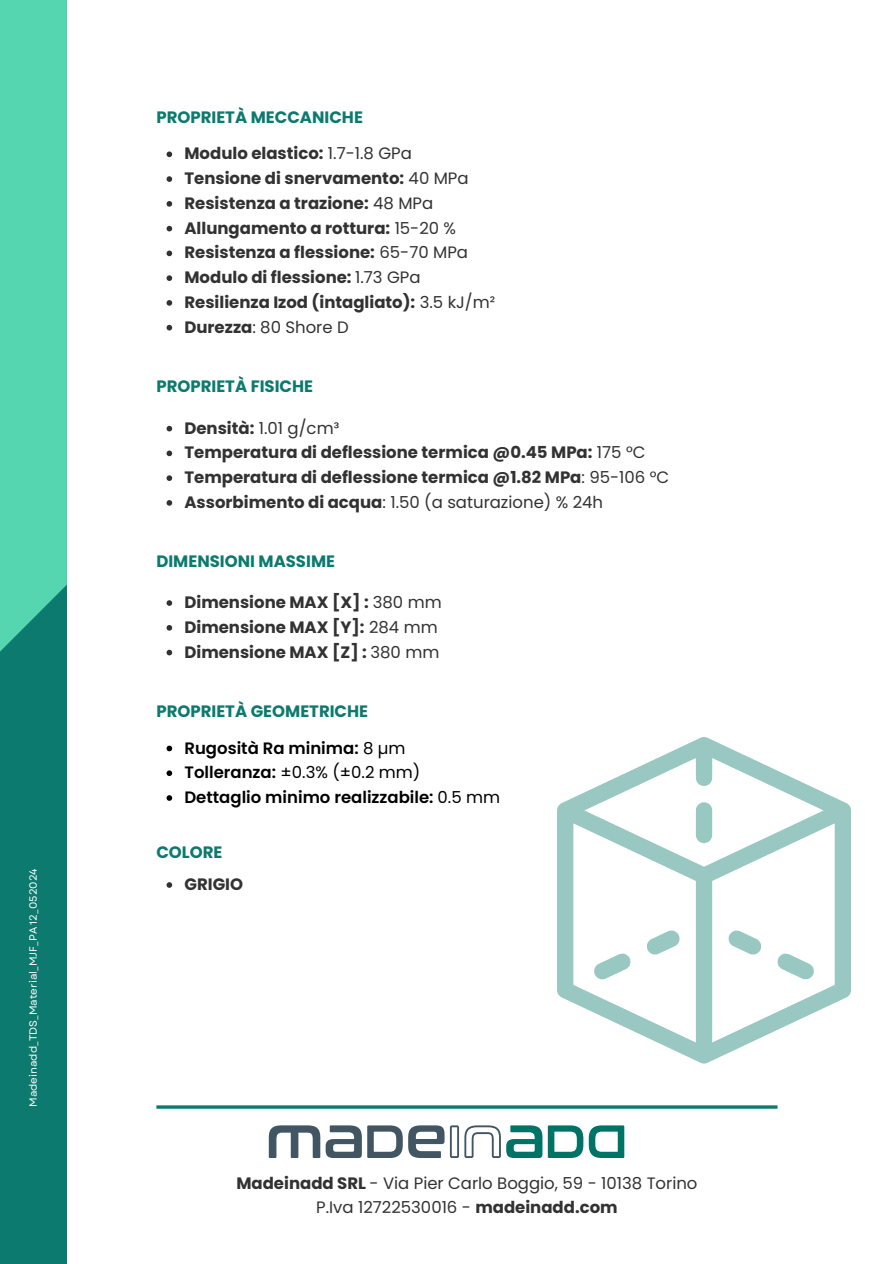
<style>
.page{position:relative;width:894px;height:1264px;background:#fff}
.page>*{position:absolute;margin:0;border:0;box-sizing:border-box;transform-origin:0 0}
.t1{font:700 16.5px "Poppins";color:#323232}
.t2{font:16.5px/24.8px "Poppins";color:#323232;text-align:center}
.t3{font:700 16.5px "Poppins";color:#0c7a6e}
.t4{font:600 16.5px "Poppins";color:#000}
.t5{font:16.5px "Poppins";color:#000}
.t6{font:10.5px "Garet";color:#fff}
.s1{font-weight:400}
.s2{font-weight:700}
.s3{font-weight:600}
</style>
<div class="page">
<hr style="left:156px;top:1105px;width:621px;height:3px;background:#0c7a6e">
<div style="left:0;top:0;width:67px;height:1263px;background:#0c7a6e"></div>
<div style="left:0;top:0;width:67px;height:651px;background:#55d5b0"></div>
<svg style="left:557px;top:737px;width:293px;height:326px"></svg>
<svg style="left:408px;top:1125px;width:36px;height:32px"></svg>
<svg style="left:269px;top:1125px;width:133px;height:32px"></svg>
<svg style="left:450px;top:1125px;width:174px;height:32px"></svg>
<svg style="left:166px;top:151px;width:6px;height:6px"></svg>
<svg style="left:166px;top:176px;width:6px;height:6px"></svg>
<svg style="left:166px;top:201px;width:6px;height:6px"></svg>
<svg style="left:166px;top:226px;width:6px;height:5px"></svg>
<svg style="left:166px;top:250px;width:6px;height:6px"></svg>
<svg style="left:166px;top:275px;width:6px;height:6px"></svg>
<svg style="left:166px;top:300px;width:6px;height:6px"></svg>
<svg style="left:166px;top:325px;width:6px;height:5px"></svg>
<svg style="left:166px;top:600px;width:6px;height:6px"></svg>
<svg style="left:166px;top:625px;width:6px;height:5px"></svg>
<svg style="left:166px;top:649px;width:6px;height:6px"></svg>
<svg style="left:166px;top:426px;width:6px;height:5px"></svg>
<svg style="left:166px;top:450px;width:6px;height:6px"></svg>
<svg style="left:166px;top:475px;width:6px;height:6px"></svg>
<svg style="left:166px;top:500px;width:6px;height:5px"></svg>
<svg style="left:166px;top:882px;width:6px;height:5px"></svg>
<svg style="left:166px;top:745px;width:6px;height:6px"></svg>
<svg style="left:166px;top:770px;width:6px;height:6px"></svg>
<svg style="left:166px;top:795px;width:6px;height:5px"></svg>
<p class="t6" style="left:26px;top:1107px;width:240px;rotate:-90deg">Madeinadd_TDS_Material_MJF_PA 12_052024</p>
<p class="t3" style="left:156px;top:105px;width:208px">PROPRIETÀ MECCANICHE</p>
<p class="t1" style="left:184px;top:142px;width:229px">Modulo elastico: <span class="s1">1.7-1.8 GPa</span></p>
<p class="t1" style="left:184px;top:167px;width:285px">Tensione di snervamento: <span class="s1">40 MPa</span></p>
<p class="t1" style="left:184px;top:191px;width:250px">Resistenza a trazione: <span class="s1">48 MPa</span></p>
<p class="t1" style="left:184px;top:216px;width:273px">Allungamento a rottura: <span class="s1">15-20 %</span></p>
<p class="t1" style="left:184px;top:241px;width:285px">Resistenza a flessione: <span class="s1">65-70 MPa</span></p>
<p class="t1" style="left:184px;top:266px;width:237px">Modulo di flessione: <span class="s1">1.73 GPa</span></p>
<p class="t1" style="left:184px;top:290px;width:312px">Resilienza Izod (intagliato): <span class="s1">3.5 kJ/m²</span></p>
<p class="t2" style="left:184px;top:314px;width:166px"><span class="s2">Durezza</span>: 80 Shore D</p>
<p class="t3" style="left:156px;top:374px;width:158px">PROPRIETÀ FISICHE</p>
<p class="t2" style="left:184px;top:415px;width:156px"><span class="s2">Densità:</span> 1.01 g/cm³</p>
<p class="t1" style="left:184px;top:441px;width:462px">Temperatura di deflessione termica @0.45 MPa: <span class="s1">175 °C</span></p>
<p class="t1" style="left:184px;top:466px;width:486px">Temperatura di deflessione termica @1.82 MPa<span class="s1">: 95-106 °C</span></p>
<p class="t2" style="left:184px;top:490px;width:420px"><span class="s2">Assorbimento di acqua</span>: 1.50 (a saturazione) % 24h</p>
<p class="t3" style="left:156px;top:550px;width:180px">DIMENSIONI MASSIME</p>
<p class="t1" style="left:184px;top:591px;width:259px">Dimensione MAX [X] : <span class="s1">380 mm</span></p>
<p class="t1" style="left:184px;top:615px;width:255px">Dimensione MAX [Y]: <span class="s1">284 mm</span></p>
<p class="t1" style="left:184px;top:640px;width:256px">Dimensione MAX [Z] : <span class="s1">380 mm</span></p>
<p class="t3" style="left:156px;top:699px;width:213px">PROPRIETÀ GEOMETRICHE</p>
<p class="t4" style="left:184px;top:736px;width:222px">Rugosità Ra minima: <span class="s1">8 µm</span></p>
<p class="t5" style="left:184px;top:761px;width:237px"><span class="s3">Tolleranza:</span> ±0.3% (±0.2 mm)</p>
<p class="t4" style="left:184px;top:785px;width:317px">Dettaglio minimo realizzabile: <span class="s1">0.5 mm</span></p>
<p class="t3" style="left:156px;top:840px;width:68px">COLORE</p>
<p class="t1" style="left:184px;top:872px;width:60px">GRIGIO</p>
<p class="t2" style="left:236px;top:1170px;width:462px"><span class="s2">Madeinadd SRL</span> - Via Pier Carlo Boggio, 59 - 10138 Torino<br>P.Iva 12722530016 - <span class="s2">madeinadd.com</span></p>
</div>
